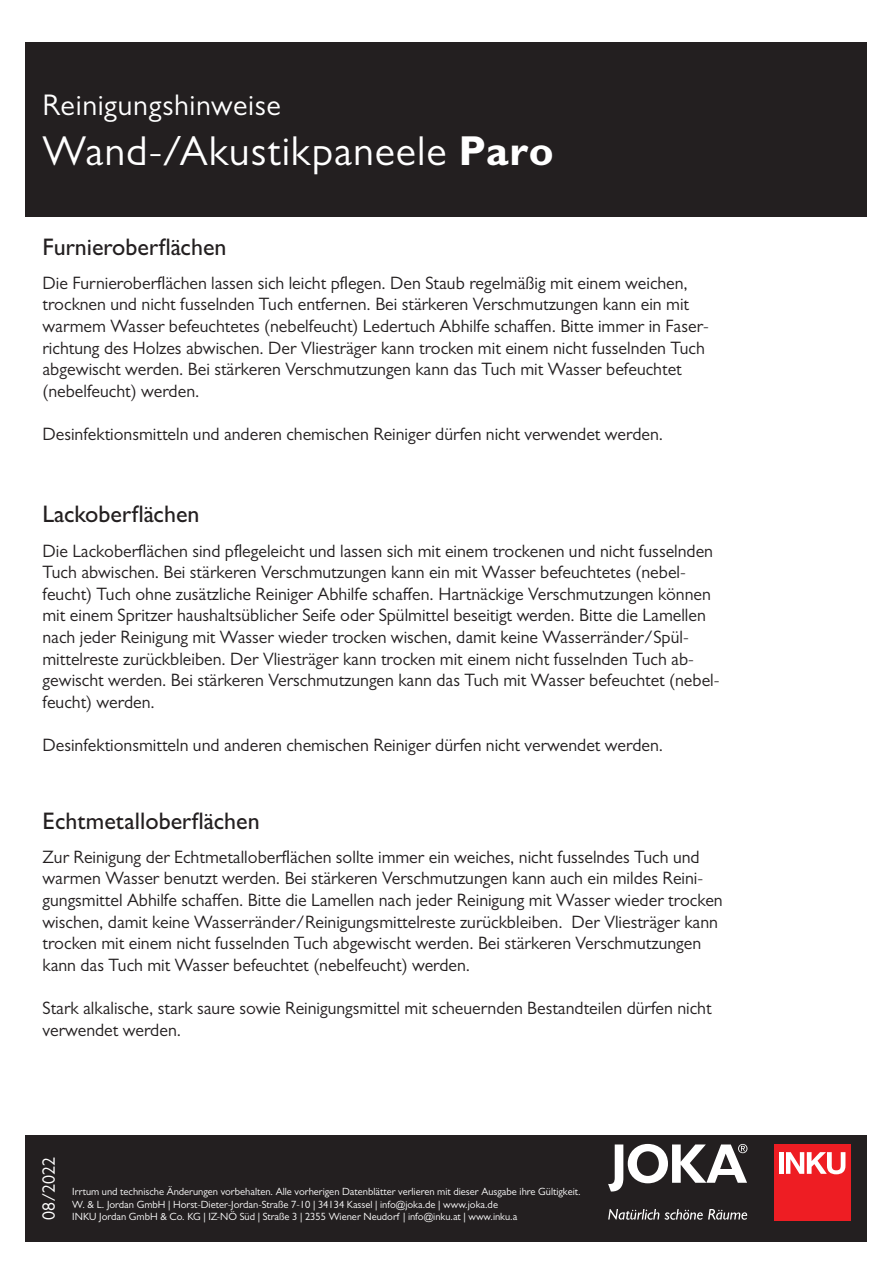
<style>
.page{position:relative;width:893px;height:1263px;background:#fff}
.page>*{position:absolute;margin:0;border:0;box-sizing:border-box;transform-origin:0 0}
.t1{font:42px "Gill Sans MT Pro";letter-spacing:.02em;color:#fff}
.t2{font:30px "Gill Sans MT Pro";letter-spacing:.02em;color:#fff}
.t3{font:500 24px "Gill Sans MT Pro";color:#231f20}
.t4{font:18px/21.6px "Gill Sans MT Pro";color:#231f20}
.t5{font:18px "Gill Sans MT Pro";color:#fff}
.t6{font:10.5px/12.6px "Gill Sans MT Pro";color:#fff}
.s1{font-weight:700}
</style>
<div class="page">
<div style="left:26px;top:43px;width:841px;height:174px;background:#231f20"></div>
<div style="left:26px;top:1135px;width:841px;height:107px;background:#231f20"></div>
<svg style="left:608px;top:1144px;width:139px;height:47px"></svg>
<svg style="left:608px;top:1209px;width:51px;height:11px"></svg>
<svg style="left:665px;top:1209px;width:82px;height:11px"></svg>
<div style="left:774px;top:1144px;width:76px;height:76px;background:#ee1d23"></div>
<hr style="left:779px;top:1152px;width:4px;height:22px;background:#fff">
<svg style="left:786px;top:1152px;width:59px;height:22px"></svg>
<h2 class="t2" style="left:43px;top:87px;width:240px">Reinigungshinweise</h2>
<h1 class="t1" style="left:43px;top:127px;width:513px">Wand-/Akustikpaneele <span class="s1">Paro</span></h1>
<h3 class="t3" style="left:43px;top:232px;width:185px">Furnieroberflächen</h3>
<p class="t4" style="left:43px;top:272px;width:668px">Die Furnieroberflächen lassen sich leicht pflegen. Den Staub regelmäßig mit einem weichen, trocknen und nicht fusselnden Tuch entfernen. Bei stärkeren Verschmutzungen kann ein mit warmem Wasser befeuchtetes (nebelfeucht) Ledertuch Abhilfe schaffen. Bitte immer in Faser&shy;richtung des Holzes abwischen. Der Vliesträger kann trocken mit einem nicht fusselnden Tuch abgewischt werden. Bei stärkeren Verschmutzungen kann das Tuch mit Wasser befeuchtet (nebelfeucht) werden.</p>
<p class="t4" style="left:43px;top:423px;width:622px">Desinfektionsmitteln und anderen chemischen Reiniger dürfen nicht verwendet werden.</p>
<h3 class="t3" style="left:43px;top:500px;width:159px">Lackoberflächen</h3>
<p class="t4" style="left:43px;top:540px;width:679px">Die Lackoberflächen sind pflegeleicht und lassen sich mit einem trockenen und nicht fusselnden Tuch abwischen. Bei stärkeren Verschmutzungen kann ein mit Wasser befeuchtetes (nebel&shy;feucht) Tuch ohne zusätzliche Reiniger Abhilfe schaffen. Hartnäckige Verschmutzungen können mit einem Spritzer haushaltsüblicher Seife oder Spülmittel beseitigt werden. Bitte die Lamellen nach jeder Reinigung mit Wasser wieder trocken wischen, damit keine Wasserränder/Spül&shy;mittelreste zurückbleiben. Der Vliesträger kann trocken mit einem nicht fusselnden Tuch ab&shy;gewischt werden. Bei stärkeren Verschmutzungen kann das Tuch mit Wasser befeuchtet (nebel&shy;feucht) werden.</p>
<p class="t4" style="left:43px;top:734px;width:622px">Desinfektionsmitteln und anderen chemischen Reiniger dürfen nicht verwendet werden.</p>
<h3 class="t3" style="left:43px;top:806px;width:219px">Echtmetalloberflächen</h3>
<p class="t4" style="left:43px;top:846px;width:682px">Zur Reinigung der Echtmetalloberflächen sollte immer ein weiches, nicht fusselndes Tuch und warmen Wasser benutzt werden. Bei stärkeren Verschmutzungen kann auch ein mildes Reini&shy;gungsmittel Abhilfe schaffen. Bitte die Lamellen nach jeder Reinigung mit Wasser wieder trocken wischen, damit keine Wasserränder/Reinigungsmittelreste zurückbleiben. Der Vliesträger kann trocken mit einem nicht fusselnden Tuch abgewischt werden. Bei stärkeren Verschmutzungen kann das Tuch mit Wasser befeuchtet (nebelfeucht) werden.</p>
<p class="t4" style="left:43px;top:997px;width:671px">Stark alkalische, stark saure sowie Reinigungsmittel mit scheuernden Bestandteilen dürfen nicht verwendet werden.</p>
<p class="t5" style="left:38px;top:1220px;width:65px;rotate:-90deg">08/2022</p>
<p class="t6" style="left:72px;top:1185px;width:510px">Irrtum und technische Änderungen vorbehalten. Alle vorherigen Datenblätter verlieren mit dieser Ausgabe ihre Gültigkeit.<br>W. &amp; L. Jordan GmbH | Horst-Dieter-Jordan-Straße 7-10 | 34134 Kassel | info@joka.de | www.joka.de</p>
<p class="t6" style="left:72px;top:1210px;width:447px">INKU Jordan GmbH &amp; Co. KG | IZ-NÖ Süd | Straße 3 | 2355 Wiener Neudorf | info@inku.at | www.inku.a</p>
</div>
